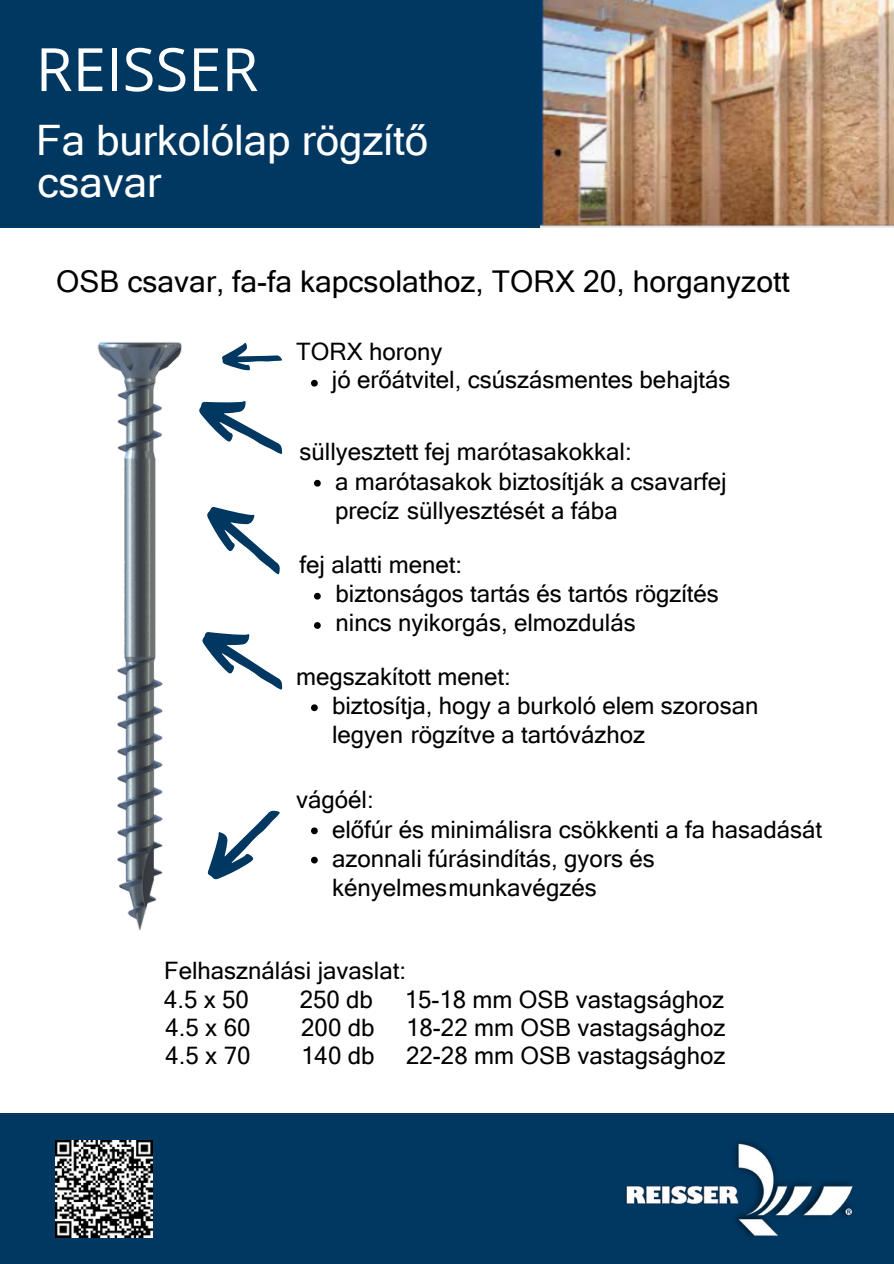
<style>
.page{position:relative;width:894px;height:1264px;background:#fff}
.page>*{position:absolute;margin:0;border:0;box-sizing:border-box;transform-origin:0 0}
.t1{font:59.7px "Open Sans";color:#fff}
.t2{font:42px/42.3px "Microsoft Sans Serif";color:#fff}
.t3{font:30px "Microsoft Sans Serif";color:#000}
.t4{font:24px/29.2px "Microsoft Sans Serif";color:#000}
</style>
<div class="page">
<div style="left:0;top:0;width:893px;height:227px;background:#003862"></div>
<div style="left:0;top:1113px;width:893px;height:150px;background:#003862"></div>
<img style="left:625px;top:1141px;width:228px;height:96px">
<img style="left:540px;top:0;width:353px;height:227px">
<img style="left:97px;top:342px;width:85px;height:588px">
<svg style="left:222px;top:342px;width:60px;height:29px"></svg>
<svg style="left:199px;top:401px;width:84px;height:53px"></svg>
<svg style="left:311px;top:704px;width:7px;height:7px"></svg>
<svg style="left:207px;top:507px;width:73px;height:68px"></svg>
<svg style="left:202px;top:632px;width:81px;height:58px"></svg>
<svg style="left:311px;top:827px;width:7px;height:7px"></svg>
<svg style="left:311px;top:856px;width:7px;height:7px"></svg>
<svg style="left:207px;top:810px;width:73px;height:70px"></svg>
<img style="left:56px;top:1140px;width:97px;height:97px">
<svg style="left:314px;top:480px;width:6px;height:6px"></svg>
<svg style="left:311px;top:380px;width:7px;height:6px"></svg>
<svg style="left:314px;top:593px;width:6px;height:6px"></svg>
<svg style="left:314px;top:622px;width:6px;height:7px"></svg>
<p class="t1" style="left:36px;top:27px;width:224px">REISSER</p>
<h2 class="t2" style="left:36px;top:119px;width:393px">Fa burkolólap rögzítő csavar</h2>
<p class="t3" style="left:56px;top:265px;width:734px">OSB csavar, fa-fa kapcsolathoz, TORX 20, horganyzott</p>
<p class="t4" style="left:332px;top:337px;width:400px;line-height:28.2px;text-indent:-36px">TORX horony<br>jó erőátvitel, csúszásmentes behajtás</p>
<p class="t4" style="left:335px;top:437px;width:393px;text-indent:-36px">süllyesztett fej marótasakokkal:<br>a marótasakok biztosítják a csavarfej precíz süllyesztését a fába</p>
<p class="t4" style="left:335px;top:550px;width:385px;line-height:28.7px;text-indent:-36px">fej alatti menet:<br>biztonságos tartás és tartós rögzítés nincs nyikorgás, elmozdulás</p>
<p class="t4" style="left:332px;top:661px;width:427px;text-indent:-36px">megszakított menet:<br>biztosítja, hogy a burkoló elem szorosan legyen rögzítve a tartóvázhoz</p>
<p class="t4" style="left:332px;top:785px;width:491px;text-indent:-36px">vágóél:<br>előfúr és minimálisra csökkenti a fa hasadását azonnali fúrásindítás, gyors és kényelmesmunkavégzés</p>
<p class="t4" style="left:164px;top:956px;width:243px;line-height:28.2px">Felhasználási javaslat:<br>4.5 x 50</p>
<p class="t4" style="left:300px;top:984px;width:75px">250 db</p>
<p class="t4" style="left:404px;top:984px;width:321px">15-18 mm OSB vastagsághoz</p>
<p class="t4" style="left:165px;top:1012px;width:86px">4.5 x 60</p>
<p class="t4" style="left:301px;top:1012px;width:75px">200 db</p>
<p class="t4" style="left:406px;top:1012px;width:321px">18-22 mm OSB vastagsághoz</p>
<p class="t4" style="left:165px;top:1040px;width:86px">4.5 x 70</p>
<p class="t4" style="left:301px;top:1040px;width:75px">140 db</p>
<p class="t4" style="left:406px;top:1040px;width:321px">22-28 mm OSB vastagsághoz</p>
</div>
